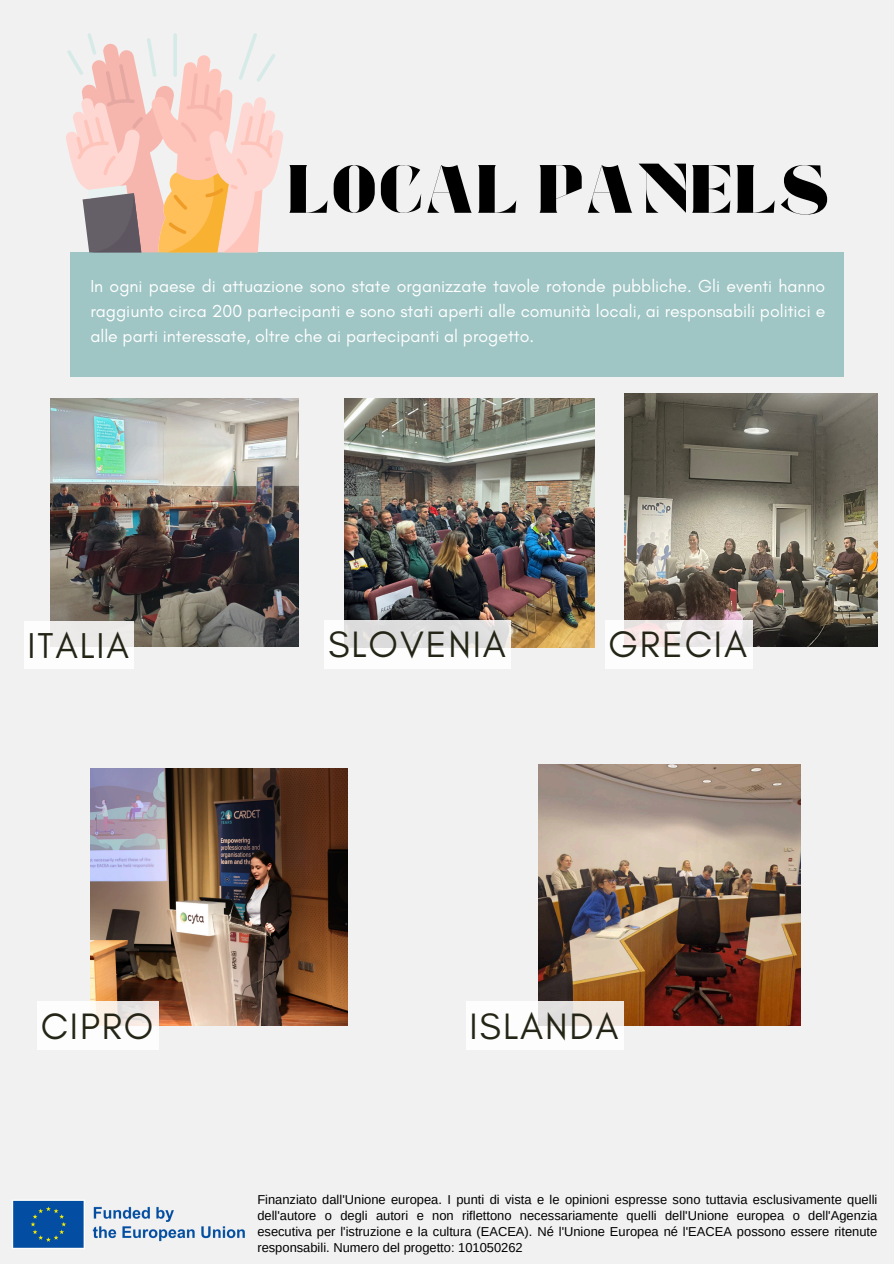
<style>
.page{position:relative;width:894px;height:1264px;background:#fff}
.page>*{position:absolute;margin:0;border:0;box-sizing:border-box;transform-origin:0 0}
.t1{font:68.25px "Foda Display";letter-spacing:.05em;color:#000}
.t2{font:37.35px "Glacial Indifference";letter-spacing:.05em;color:#242516}
.t3{font:36.6px "Glacial Indifference";letter-spacing:.05em;color:#242516}
.t4{font:17.7px/24.6px "Glacial Indifference";color:#fff;text-align:justify}
.t5{font:12.9px/16.2px "Arimo";color:#000;text-align:justify}
</style>
<div class="page">
<div style="left:0;top:0;width:893px;height:1263px;background:#f1f1f1"></div>
<div style="left:70px;top:252px;width:773px;height:124px;background:#9fc5c5"></div>
<svg style="left:66px;top:33px;width:217px;height:219px"></svg>
<img style="left:12px;top:1200px;width:233px;height:49px">
<img style="left:50px;top:398px;width:248px;height:248px">
<img style="left:345px;top:398px;width:249px;height:249px">
<img style="left:624px;top:393px;width:253px;height:253px">
<img style="left:538px;top:764px;width:261px;height:261px">
<img style="left:90px;top:768px;width:257px;height:257px">
<div style="left:24px;top:621px;width:110px;height:47px;background:#fff;opacity:.86"></div>
<div style="left:325px;top:620px;width:186px;height:48px;background:#fff;opacity:.86"></div>
<div style="left:605px;top:620px;width:147px;height:48px;background:#fff;opacity:.86"></div>
<div style="left:466px;top:1001px;width:157px;height:49px;background:#fff;opacity:.86"></div>
<div style="left:37px;top:1001px;width:122px;height:49px;background:#fff;opacity:.86"></div>
<h2 class="t1" style="left:288px;top:162px;width:542px">LOCAL PANELS</h2>
<p class="t4" style="left:90px;top:274px;width:736px">In ogni paese di attuazione sono state organizzate tavole rotonde pubbliche. Gli eventi hanno raggiunto circa 200 partecipanti e sono stati aperti alle comunità locali, ai responsabili politici e alle parti interessate, oltre che ai partecipanti al progetto.</p>
<p class="t3" style="left:28px;top:623px;width:103px">ITALIA</p>
<p class="t2" style="left:328px;top:622px;width:179px">SLOVENIA</p>
<h2 class="t2" style="left:608px;top:622px;width:140px">GRECIA</h2>
<h2 class="t2" style="left:41px;top:1003px;width:114px">CIPRO</h2>
<p class="t2" style="left:469px;top:1003px;width:151px">ISLANDA</p>
<h2 class="t5" style="left:257px;top:1191px;width:621px">Finanziato dall'Unione europea. I punti di vista e le opinioni espresse sono tuttavia esclusivamente quelli dell'autore o degli autori e non riflettono necessariamente quelli dell'Unione europea o dell'Agenzia esecutiva per l'istruzione e la cultura (EACEA). Né l'Unione Europea né l'EACEA possono essere ritenute responsabili. Numero del progetto: 101050262</h2>
</div>
